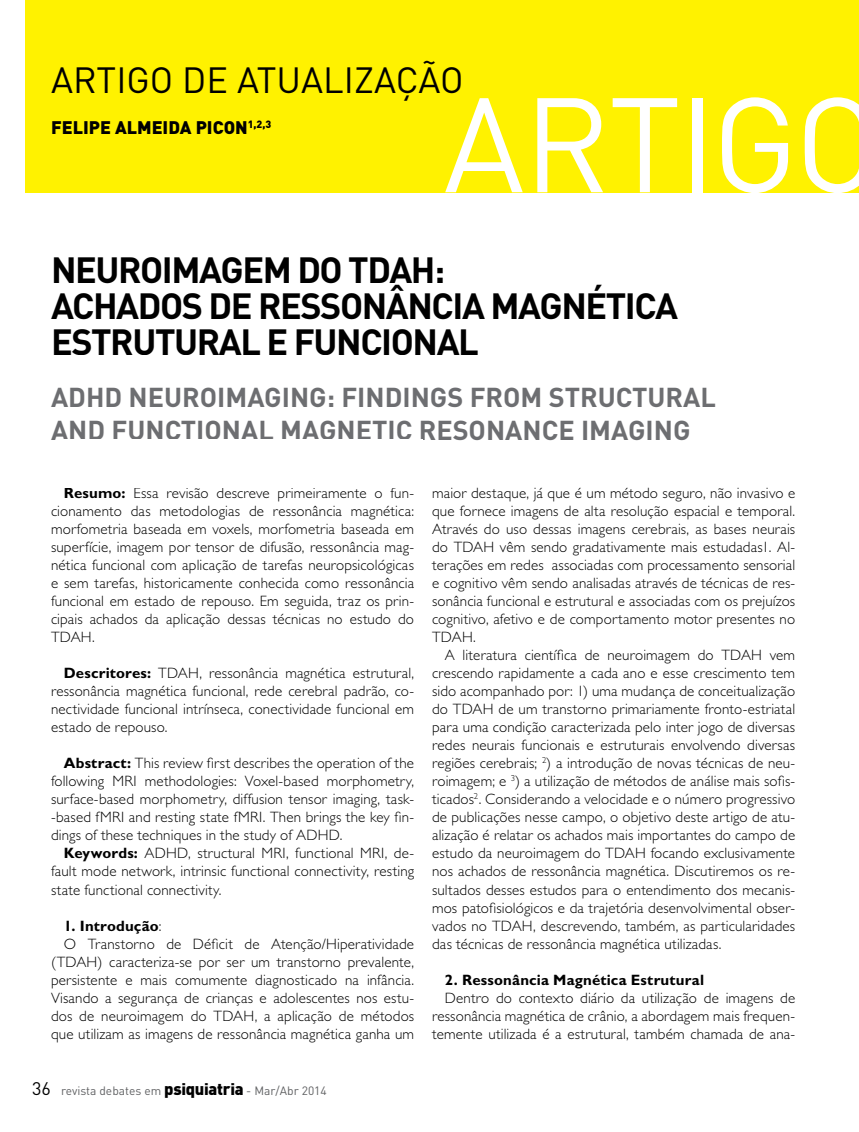
<style>
.page{position:relative;width:859px;height:1132px;background:#fff}
.page>*{position:absolute;margin:0;border:0;box-sizing:border-box;transform-origin:0 0}
.t1{font:132px "DIN";letter-spacing:-.015em;color:#fff}
.t2{font:700 36px/36px "DIN";letter-spacing:-.04em;color:#000}
.t3{font:36px "DIN";color:#000}
.t4{font:700 27px/33px "DIN";color:#6d6e71}
.t5{font:900 18px "DIN";color:#000}
.t6{font:300 15px/18px "Gill Sans Std";letter-spacing:.01em;color:#000;text-align:justify}
.t7{font:700 15px "Gill Sans Std";letter-spacing:.015em;color:#000}
.t8{font:12px "DIN";color:#616264}
.s1{font-weight:700}
.s2{font-weight:300}
.s3{font-size:18px;color:#000}
.s4{font-weight:900;font-size:16.5px;color:#000}
</style>
<div class="page">
<div style="left:26px;top:0;width:833px;height:192px;background:#fff200"></div>
<h2 class="t3" style="left:51px;top:58px;width:414px">ARTIGO DE ATUALIZAÇÃO</h2>
<p class="t5" style="left:51px;top:115px;width:222px">FELIPE ALMEIDA PICON<sup>1,2,3</sup></p>
<h1 class="t1" style="left:444px;top:62px;width:438px">ARTIGO</h1>
<h2 class="t2" style="left:51px;top:250px;width:628px">NEUROIMAGEM DO TDAH:<br>ACHADOS DE RESSONÂNCIA MAGNÉTICA<br>ESTRUTURAL E FUNCIONAL</h2>
<h3 class="t4" style="left:51px;top:379px;width:666px">ADHD NEUROIMAGING: FINDINGS FROM STRUCTURAL<br>AND FUNCTIONAL MAGNETIC RESONANCE IMAGING</h3>
<p class="t6" style="left:51px;top:484px;width:365px;text-indent:13px"><span class="s1">Resumo:</span> Essa revisão descreve primeiramente o fun&shy;cionamento das metodologias de ressonância magnética: morfometria baseada em voxels, morfometria baseada em superfície, imagem por tensor de difusão, ressonância mag&shy;nética funcional com aplicação de tarefas neuropsicológicas e sem tarefas, historicamente conhecida como ressonância funcional em estado de repouso. Em seguida, traz os prin&shy;cipais achados da aplicação dessas técnicas no estudo do TDAH.</p>
<p class="t6" style="left:51px;top:664px;width:365px;text-indent:13px"><span class="s1">Descritores:</span> TDAH, ressonância magnética estrutural, ressonância magnética funcional, rede cerebral padrão, co&shy;nectividade funcional intrínseca, conectividade funcional em estado de repouso.</p>
<p class="t6" style="left:51px;top:754px;width:365px;text-indent:13px"><span class="s1">Abstract:</span> This review first describes the operation of the following MRI methodologies: Voxel-based morphometry, surface-based morphometry, diffusion tensor imaging, task--based fMRI and resting state fMRI. Then brings the key fin&shy;dings of these techniques in the study of ADHD.</p>
<p class="t6" style="left:51px;top:844px;width:365px;text-indent:13px"><span class="s1">Keywords:</span> ADHD, structural MRI, functional MRI, de&shy;fault mode network, intrinsic functional connectivity, resting state functional connectivity.</p>
<p class="t7" style="left:64px;top:916px;width:99px">1. Introdução<span class="s2">:</span></p>
<p class="t6" style="left:64px;top:934px;width:352px">O Transtorno de Déficit de Atenção/Hiperatividade</p>
<p class="t6" style="left:51px;top:952px;width:365px">(TDAH) caracteriza-se por ser um transtorno prevalente,</p>
<p class="t6" style="left:51px;top:970px;width:365px">persistente e mais comumente diagnosticado na infância.</p>
<p class="t6" style="left:51px;top:988px;width:365px">Visando a segurança de crianças e adolescentes nos estu-</p>
<p class="t6" style="left:51px;top:1006px;width:365px">dos de neuroimagem do TDAH, a aplicação de métodos</p>
<p class="t6" style="left:51px;top:1024px;width:365px">que utilizam as imagens de ressonância magnética ganha um</p>
<p class="t8" style="left:32px;top:1082px;width:296px"><span class="s3">36</span> revista debates em <span class="s4">psiquiatria</span> - Mar/Abr 2014</p>
<p class="t6" style="left:432px;top:484px;width:365px">maior destaque, já que é um método seguro, não invasivo e que fornece imagens de alta resolução espacial e temporal.<br>Através do uso dessas imagens cerebrais, as bases neurais do TDAH vêm sendo gradativamente mais estudadas1. Al&shy;terações em redes associadas com processamento sensorial e cognitivo vêm sendo analisadas através de técnicas de res&shy;sonância funcional e estrutural e associadas com os prejuízos cognitivo, afetivo e de comportamento motor presentes no TDAH.</p>
<p class="t6" style="left:432px;top:646px;width:365px;text-indent:13px">A literatura científica de neuroimagem do TDAH vem crescendo rapidamente a cada ano e esse crescimento tem sido acompanhado por: 1) uma mudança de conceitualização do TDAH de um transtorno primariamente fronto-estriatal para uma condição caracterizada pelo inter jogo de diversas redes neurais funcionais e estruturais envolvendo diversas regiões cerebrais; <sup>2</sup>) a introdução de novas técnicas de neu&shy;roimagem; e <sup>3</sup>) a utilização de métodos de análise mais sofis&shy;ticados<sup>2</sup>. Considerando a velocidade e o número progressivo de publicações nesse campo, o objetivo deste artigo de atu&shy;alização é relatar os achados mais importantes do campo de estudo da neuroimagem do TDAH focando exclusivamente nos achados de ressonância magnética. Discutiremos os re&shy;sultados desses estudos para o entendimento dos mecanis&shy;mos patofisiológicos e da trajetória desenvolvimental obser&shy;vados no TDAH, descrevendo, também, as particularidades das técnicas de ressonância magnética utilizadas.</p>
<p class="t7" style="left:445px;top:970px;width:261px">2. Ressonância Magnética Estrutural</p>
<p class="t6" style="left:432px;top:988px;width:365px;text-indent:13px">Dentro do contexto diário da utilização de imagens de ressonância magnética de crânio, a abordagem mais frequen&shy;temente utilizada é a estrutural, também chamada de ana-</p>
</div>
